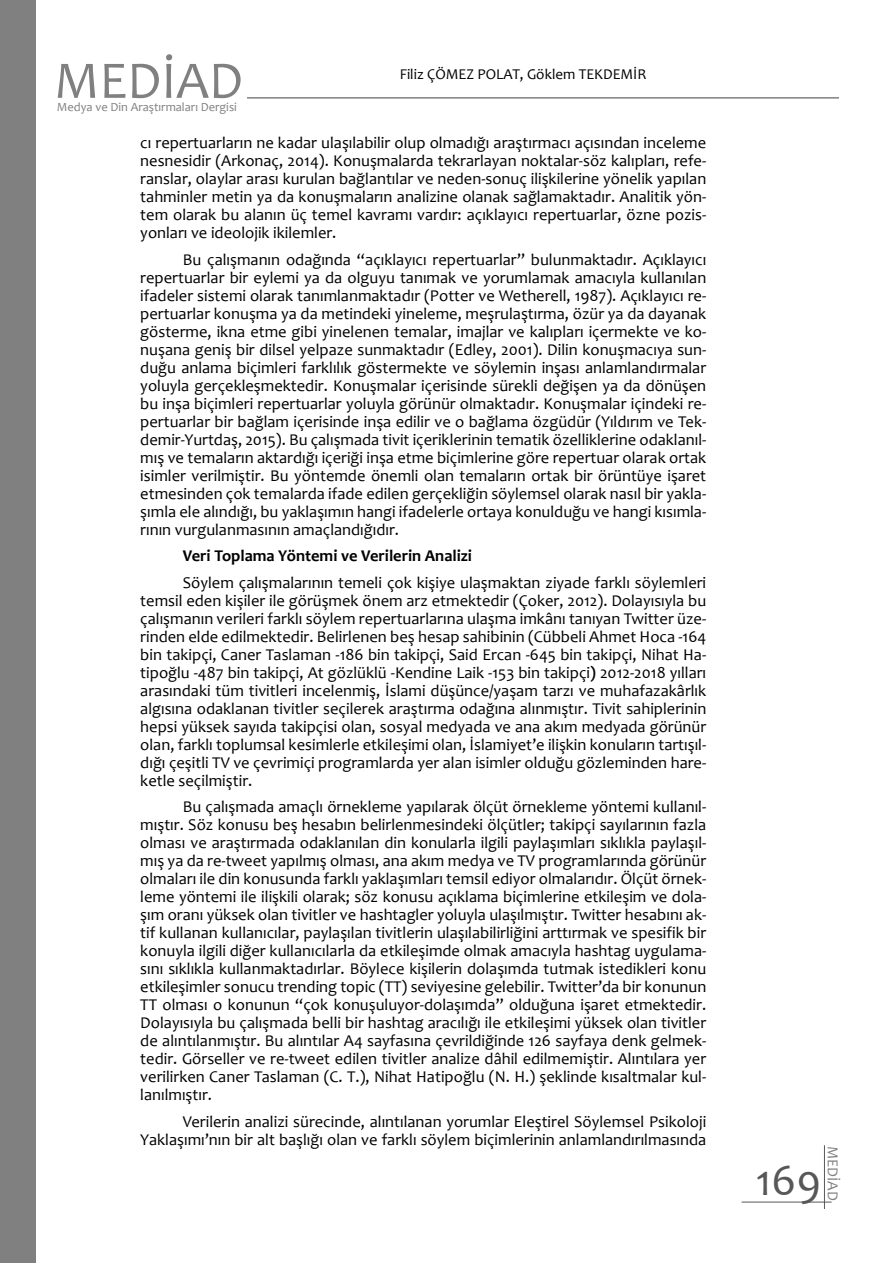
<style>
.page{position:relative;width:893px;height:1263px;background:#fff}
.page>*{position:absolute;margin:0;border:0;box-sizing:border-box;transform-origin:0 0}
.t1{font:53.25px "Candara";color:#818080}
.t2{font:45px "Candara";color:#575756}
.t3{font:16.5px/18px "Candara";color:#000;text-align:justify}
.t4{font:700 16.5px "Candara";color:#000}
.t5{font:15.45px "Candara";color:#818080}
.t6{font:15px "Candara";color:#000}
.t7{font:12.45px "Candara";color:#818080}
.s1{font-weight:700}
</style>
<div class="page">
<hr style="left:824px;top:1145px;width:1px;height:64px;background:#575756">
<hr style="left:742px;top:1202px;width:90px;height:1px;background:#575756">
<hr style="left:247px;top:97px;width:592px;height:2px;background:#818080">
<div style="left:0;top:0;width:35px;height:1263px;background:#818080"></div>
<h1 class="t1" style="left:54px;top:47px;width:191px">MEDİAD</h1>
<p class="t7" style="left:57px;top:99px;width:181px">Medya ve Din Araştırmaları Dergisi</p>
<p class="t6" style="left:400px;top:65px;width:248px">Filiz ÇÖMEZ POLAT, Göklem TEKDEMİR</p>
<p class="t3" style="left:140px;top:134px;width:567px">cı repertuarların ne kadar ulaşılabilir olup olmadığı araştırmacı açısından inceleme nesnesidir (Arkonaç, 2014). Konuşmalarda tekrarlayan noktalar-söz kalıpları, refe&shy;ranslar, olaylar arası kurulan bağlantılar ve neden-sonuç ilişkilerine yönelik yapılan tahminler metin ya da konuşmaların analizine olanak sağlamaktadır. Analitik yön&shy;tem olarak bu alanın üç temel kavramı vardır: açıklayıcı repertuarlar, özne pozis&shy;yonları ve ideolojik ikilemler.</p>
<p class="t3" style="left:140px;top:250px;width:567px;text-indent:43px">Bu çalışmanın odağında “açıklayıcı repertuarlar” bulunmaktadır. Açıklayıcı repertuarlar bir eylemi ya da olguyu tanımak ve yorumlamak amacıyla kullanılan ifadeler sistemi olarak tanımlanmaktadır (Potter ve Wetherell, 1987). Açıklayıcı re&shy;pertuarlar konuşma ya da metindeki yineleme, meşrulaştırma, özür ya da dayanak gösterme, ikna etme gibi yinelenen temalar, imajlar ve kalıpları içermekte ve ko&shy;nuşana geniş bir dilsel yelpaze sunmaktadır (Edley, 2001). Dilin konuşmacıya sun&shy;duğu anlama biçimleri farklılık göstermekte ve söylemin inşası anlamlandırmalar yoluyla gerçekleşmektedir. Konuşmalar içerisinde sürekli değişen ya da dönüşen bu inşa biçimleri repertuarlar yoluyla görünür olmaktadır. Konuşmalar içindeki re&shy;pertuarlar bir bağlam içerisinde inşa edilir ve o bağlama özgüdür (Yıldırım ve Tek&shy;demir-Yurtdaş, 2015). Bu çalışmada tivit içeriklerinin tematik özelliklerine odaklanıl&shy;mış ve temaların aktardığı içeriği inşa etme biçimlerine göre repertuar olarak ortak isimler verilmiştir. Bu yöntemde önemli olan temaların ortak bir örüntüye işaret etmesinden çok temalarda ifade edilen gerçekliğin söylemsel olarak nasıl bir yakla&shy;şımla ele alındığı, bu yaklaşımın hangi ifadelerle ortaya konulduğu ve hangi kısımla&shy;rının vurgulanmasının amaçlandığıdır.</p>
<p class="t4" style="left:183px;top:545px;width:291px">Veri Toplama Yöntemi ve Verilerin Analizi</p>
<p class="t3" style="left:140px;top:573px;width:567px;text-indent:43px">Söylem çalışmalarının temeli çok kişiye ulaşmaktan ziyade farklı söylemleri temsil eden kişiler ile görüşmek önem arz etmektedir (Çoker, 2012). Dolayısıyla bu çalışmanın verileri farklı söylem repertuarlarına ulaşma imkânı tanıyan Twitter üze&shy;rinden elde edilmektedir. Belirlenen beş hesap sahibinin (Cübbeli Ahmet Hoca -164 bin takipçi, Caner Taslaman -186 bin takipçi, Said Ercan -645 bin takipçi, Nihat Ha&shy;tipoğlu -487 bin takipçi, At gözlüklü -Kendine Laik -153 bin takipçi<span class="s1">)</span> 2012-2018 yılları arasındaki tüm tivitleri incelenmiş, İslami düşünce/yaşam tarzı ve muhafazakârlık algısına odaklanan tivitler seçilerek araştırma odağına alınmıştır. Tivit sahiplerinin hepsi yüksek sayıda takipçisi olan, sosyal medyada ve ana akım medyada görünür olan, farklı toplumsal kesimlerle etkileşimi olan, İslamiyet’e ilişkin konuların tartışıl&shy;dığı çeşitli TV ve çevrimiçi programlarda yer alan isimler olduğu gözleminden hare&shy;ketle seçilmiştir.</p>
<p class="t3" style="left:140px;top:798px;width:567px;text-indent:43px">Bu çalışmada amaçlı örnekleme yapılarak ölçüt örnekleme yöntemi kullanıl&shy;mıştır. Söz konusu beş hesabın belirlenmesindeki ölçütler; takipçi sayılarının fazla olması ve araştırmada odaklanılan din konularla ilgili paylaşımları sıklıkla paylaşıl&shy;mış ya da re-tweet yapılmış olması, ana akım medya ve TV programlarında görünür olmaları ile din konusunda farklı yaklaşımları temsil ediyor olmalarıdır. Ölçüt örnek&shy;leme yöntemi ile ilişkili olarak; söz konusu açıklama biçimlerine etkileşim ve dola&shy;şım oranı yüksek olan tivitler ve hashtagler yoluyla ulaşılmıştır. Twitter hesabını ak&shy;tif kullanan kullanıcılar, paylaşılan tivitlerin ulaşılabilirliğini arttırmak ve spesifik bir konuyla ilgili diğer kullanıcılarla da etkileşimde olmak amacıyla hashtag uygulama&shy;sını sıklıkla kullanmaktadırlar. Böylece kişilerin dolaşımda tutmak istedikleri konu etkileşimler sonucu trending topic (TT) seviyesine gelebilir. Twitter’da bir konunun TT olması o konunun “çok konuşuluyor-dolaşımda” olduğuna işaret etmektedir.<br>Dolayısıyla bu çalışmada belli bir hashtag aracılığı ile etkileşimi yüksek olan tivitler de alıntılanmıştır. Bu alıntılar A4 sayfasına çevrildiğinde 126 sayfaya denk gelmek&shy;tedir. Görseller ve re-tweet edilen tivitler analize dâhil edilmemiştir. Alıntılara yer verilirken Caner Taslaman (C. T.), Nihat Hatipoğlu (N. H.) şeklinde kısaltmalar kul&shy;lanılmıştır.</p>
<p class="t3" style="left:140px;top:1112px;width:567px;text-align:right">Verilerin analizi sürecinde, alıntılanan yorumlar Eleştirel Söylemsel Psikoloji<br>Yaklaşımı’nın bir alt başlığı olan ve farklı söylem biçimlerinin anlamlandırılmasında</p>
<h2 class="t2" style="left:756px;top:1152px;width:67px">169</h2>
<p class="t5" style="left:842px;top:1146px;width:56px;rotate:90deg">MEDİAD</p>
</div>
